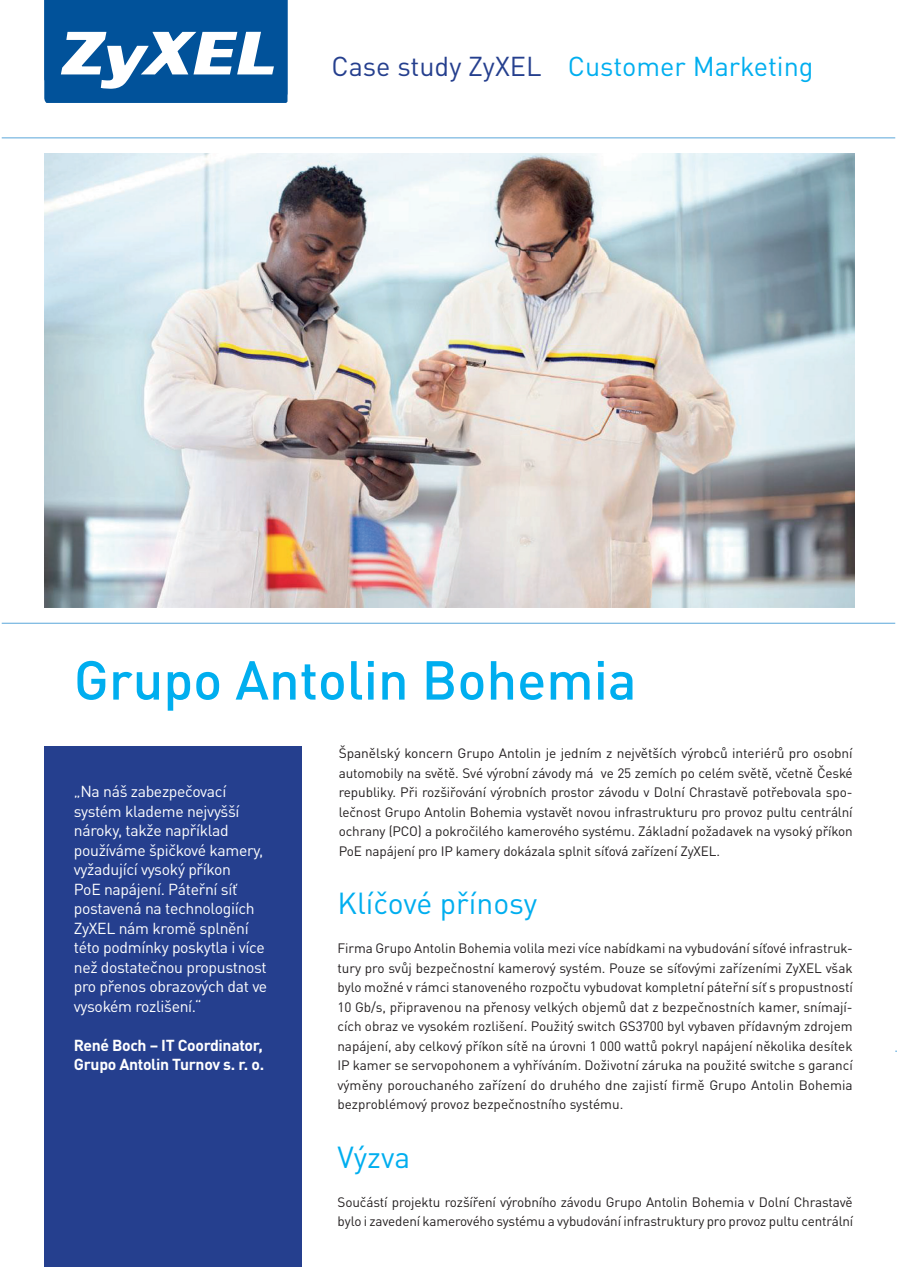
<style>
.page{position:relative;width:897px;height:1267px;background:#fff}
.page>*{position:absolute;margin:0;border:0;box-sizing:border-box;transform-origin:0 0}
.t1{font:500 54px "DIN Pro";color:#00aeef}
.t2{font:30px "DIN Pro";color:#00aeef}
.t3{font:27px "DIN Pro";color:#00aeef}
.t4{font:15.75px/19.5px "DIN Pro";letter-spacing:-.02em;color:#fff}
.t5{font:700 15.75px/19.5px "DIN Pro";letter-spacing:-.02em;color:#fff}
.t6{font:13.5px/19.5px "DIN Pro";letter-spacing:-.01em;color:#231f20;text-align:justify}
.s1{color:#253f8e}
</style>
<div class="page">
<svg style="left:44px;top:0;width:243px;height:103px"></svg>
<hr style="left:2px;top:137px;width:893px;height:1px;background:#5aa7da">
<hr style="left:2px;top:623px;width:893px;height:1px;background:#5aa7da">
<div style="left:44px;top:746px;width:257px;height:520px;background:#253f8e"></div>
<img style="left:44px;top:153px;width:810px;height:454px">
<h3 class="t3" style="left:331px;top:45px;width:483px"><span class="s1">Case study ZyXEL</span> Customer Marketing</h3>
<h1 class="t1" style="left:74px;top:636px;width:564px">Grupo Antolin Bohemia</h1>
<p class="t4" style="left:74px;top:780px;width:195px">„Na náš zabezpečovací systém klademe nejvyšší nároky, takže například používáme špičkové kamery, vyžadující vysoký příkon<br>PoE napájení. Páteřní síť postavená na technologiích<br>ZyXEL nám kromě splnění této podmínky poskytla i více než dostatečnou propustnost pro přenos obrazových dat ve vysokém rozlišení.“</p>
<p class="t5" style="left:74px;top:1033px;width:192px">René Boch – IT Coordinator,<br>Grupo Antolin Turnov s. r. o.</p>
<p class="t6" style="left:338px;top:742px;width:515px">Španělský koncern Grupo Antolin je jedním z největších výrobců interiérů pro osobní automobily na světě. Své výrobní závody má ve 25 zemích po celém světě, včetně České republiky. Při rozšiřování výrobních prostor závodu v Dolní Chrastavě potřebovala spo&shy;lečnost Grupo Antolin Bohemia vystavět novou infrastrukturu pro provoz pultu centrální ochrany (PCO) a pokročilého kamerového systému. Základní požadavek na vysoký příkon PoE napájení pro IP kamery dokázala splnit síťová zařízení ZyXEL.</p>
<h2 class="t2" style="left:337px;top:879px;width:201px">Klíčové přínosy</h2>
<p class="t6" style="left:337px;top:937px;width:517px">Firma Grupo Antolin Bohemia volila mezi více nabídkami na vybudování síťové infrastruk&shy;tury pro svůj bezpečnostní kamerový systém. Pouze se síťovými zařízeními ZyXEL však bylo možné v rámci stanoveného rozpočtu vybudovat kompletní páteřní síť s propustností 10 Gb/s, připravenou na přenosy velkých objemů dat z bezpečnostních kamer, snímají&shy;cích obraz ve vysokém rozlišení. Použitý switch GS3700 byl vybaven přídavným zdrojem napájení, aby celkový příkon sítě na úrovni 1 000 wattů pokryl napájení několika desítek IP kamer se servopohonem a vyhříváním. Doživotní záruka na použité switche s garancí výměny porouchaného zařízení do druhého dne zajistí firmě Grupo Antolin Bohemia bezproblémový provoz bezpečnostního systému.</p>
<h2 class="t2" style="left:337px;top:1133px;width:74px">Výzva</h2>
<p class="t6" style="left:337px;top:1190px;width:517px">Součástí projektu rozšíření výrobního závodu Grupo Antolin Bohemia v Dolní Chrastavě bylo i zavedení kamerového systému a vybudování infrastruktury pro provoz pultu centrální</p>
</div>
